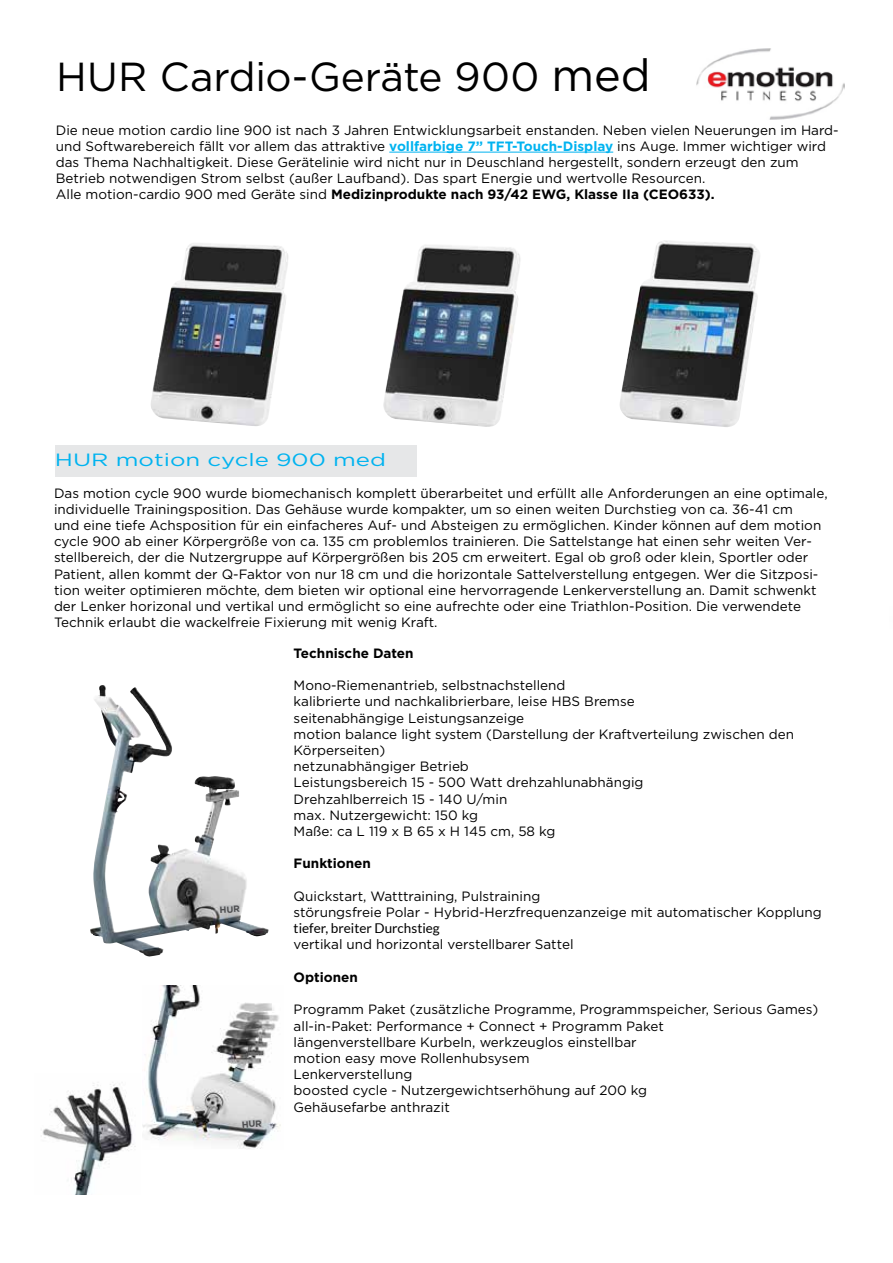
<style>
.page{position:relative;width:893px;height:1263px;background:#fff}
.page>*{position:absolute;margin:0;border:0;box-sizing:border-box;transform-origin:0 0}
.t1{font:40.5px "Gotham";letter-spacing:-.005em;color:#000}
.t2{font:17.7px "Gotham";color:#00b3f0;scale:1.35 1}
.t3{font:13.5px/16.2px "Gotham";color:#000}
.t4{font:700 13.5px "Gotham";color:#000}
.t5{font:13.5px "Lato";color:#000}
.s1{font-size:45px}
.s2{font-weight:700;color:#00b3f0}
.s3{font-weight:700}
</style>
<div class="page">
<img style="left:696px;top:49px;width:149px;height:71px">
<div style="left:55px;top:445px;width:361px;height:32px;background:#e6e7e8"></div>
<img style="left:90px;top:688px;width:179px;height:268px">
<hr style="left:389px;top:152px;width:224px;height:1px;background:#00b3f0">
<img style="left:151px;top:243px;width:137px;height:183px">
<img style="left:620px;top:240px;width:140px;height:187px">
<img style="left:383px;top:245px;width:137px;height:182px">
<img style="left:42px;top:1083px;width:94px;height:112px">
<img style="left:143px;top:986px;width:138px;height:163px">
<svg style="left:219px;top:905px;width:21px;height:8px"></svg>
<svg style="left:242px;top:1119px;width:20px;height:9px"></svg>
<h1 class="t1" style="left:56px;top:51px;width:596px">HUR Cardio-Geräte 900 <span class="s1">med</span></h1>
<p class="t3" style="left:56px;top:121px;width:784px">Die neue motion cardio line 900 ist nach 3 Jahren Entwicklungsarbeit enstanden. Neben vielen Neuerungen im Hard&shy;und Softwarebereich fällt vor allem das attraktive <span class="s2">vollfarbige 7” TFT-Touch-Display</span> ins Auge. Immer wichtiger wird das Thema Nachhaltigkeit. Diese Gerätelinie wird nicht nur in Deuschland hergestellt, sondern erzeugt den zum Betrieb notwendigen Strom selbst (außer Laufband). Das spart Energie und wertvolle Resourcen.<br>Alle motion-cardio 900 med Geräte sind <span class="s3">Medizinprodukte nach 93/42 EWG, Klasse IIa (CEO633).</span></p>
<h2 class="t2" style="left:55px;top:449px;width:247px">HUR motion cycle 900 med</h2>
<p class="t3" style="left:54px;top:484px;width:775px">Das motion cycle 900 wurde biomechanisch komplett überarbeitet und erfüllt alle Anforderungen an eine optimale, individuelle Trainingsposition. Das Gehäuse wurde kompakter, um so einen weiten Durchstieg von ca. 36-41 cm<br>und eine tiefe Achsposition für ein einfacheres Auf- und Absteigen zu ermöglichen. Kinder können auf dem motion cycle 900 ab einer Körpergröße von ca. 135 cm problemlos trainieren. Die Sattelstange hat einen sehr weiten Ver&shy;stellbereich, der die Nutzergruppe auf Körpergrößen bis 205 cm erweitert. Egal ob groß oder klein, Sportler oder Patient, allen kommt der Q-Faktor von nur 18 cm und die horizontale Sattelverstellung entgegen. Wer die Sitzposi&shy;tion weiter optimieren möchte, dem bieten wir optional eine hervorragende Lenkerverstellung an. Damit schwenkt der Lenker horizonal und vertikal und ermöglicht so eine aufrechte oder eine Triathlon-Position. Die verwendete Technik erlaubt die wackelfreie Fixierung mit wenig Kraft.</p>
<p class="t4" style="left:294px;top:644px;width:122px">Technische Daten</p>
<p class="t3" style="left:294px;top:677px;width:502px">Mono-Riemenantrieb, selbstnachstellend<br>kalibrierte und nachkalibrierbare, leise HBS Bremse<br>seitenabhängige Leistungsanzeige<br>motion balance light system (Darstellung der Kraftverteilung zwischen den Körperseiten)<br>netzunabhängiger Betrieb<br>Leistungsbereich 15 - 500 Watt drehzahlunabhängig<br>Drehzahlberreich 15 - 140 U/min<br>max. Nutzergewicht: 150 kg<br>Maße: ca L 119 x B 65 x H 145 cm, 58 kg</p>
<p class="t4" style="left:294px;top:855px;width:79px">Funktionen</p>
<p class="t3" style="left:294px;top:888px;width:530px">Quickstart, Watttraining, Pulstraining<br>störungsfreie Polar - Hybrid-Herzfrequenzanzeige mit automatischer Kopplung</p>
<p class="t5" style="left:294px;top:921px;width:148px">tiefer, breiter Durchstieg</p>
<p class="t3" style="left:294px;top:936px;width:281px">vertikal und horizontal verstellbarer Sattel</p>
<p class="t4" style="left:294px;top:968px;width:66px">Optionen</p>
<p class="t3" style="left:294px;top:1001px;width:526px">Programm Paket (zusätzliche Programme, Programmspeicher, Serious Games) all-in-Paket: Performance + Connect + Programm Paket<br>längenverstellbare Kurbeln, werkzeuglos einstellbar<br>motion easy move Rollenhubsysem<br>Lenkerverstellung<br>boosted cycle - Nutzergewichtserhöhung auf 200 kg<br>Gehäusefarbe anthrazit</p>
</div>
